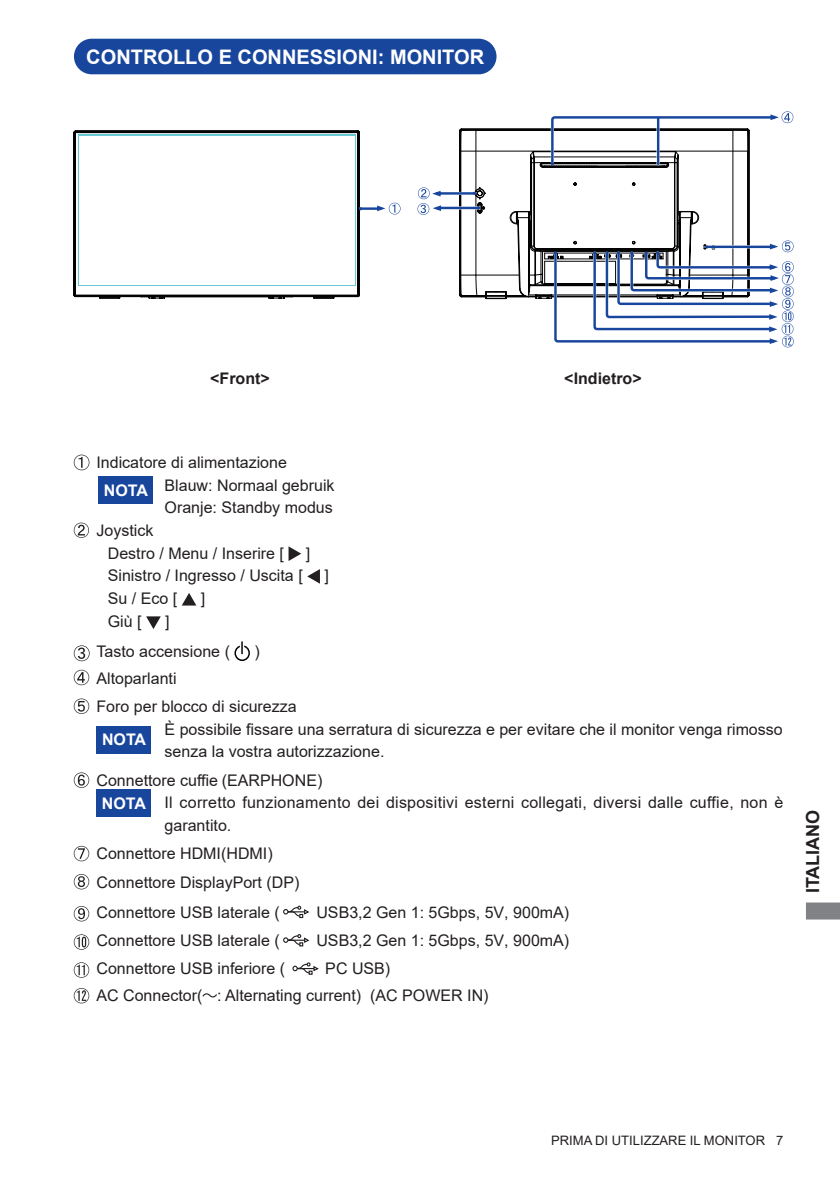
<style>
.page{position:relative;width:840px;height:1191px;background:#fff}
.page>*{position:absolute;margin:0;border:0;box-sizing:border-box;transform-origin:0 0}
.t1{font:700 20px "Arial";color:#fff}
.t2{font:700 18px "Arial";color:#231f20}
.t3{font:16px/22.6px "Arial";color:#231f20}
.t4{font:700 16px "Arial";color:#231f20}
.t5{font:700 16px "Arial";color:#fff}
.t6{font:13px "Arial";color:#231f20}
</style>
<div class="page">
<svg style="left:806px;top:902px;width:33px;height:17px"></svg>
<div style="left:75px;top:40px;width:420px;height:33px;background:#18469d;border-radius:17px"></div>
<div style="left:74px;top:39px;width:422px;height:35px;border:2px solid #18469d;border-radius:17px"></div>
<svg style="left:74px;top:131px;width:285px;height:167px"></svg>
<svg style="left:78px;top:135px;width:322px;height:151px"></svg>
<svg style="left:417px;top:111px;width:376px;height:236px"></svg>
<div style="left:96px;top:726px;width:55px;height:27px;background:#18469d"></div>
<div style="left:98px;top:476px;width:55px;height:28px;background:#18469d"></div>
<svg style="left:74px;top:454px;width:15px;height:16px"></svg>
<svg style="left:74px;top:522px;width:15px;height:16px"></svg>
<svg style="left:288px;top:546px;width:13px;height:15px"></svg>
<svg style="left:307px;top:569px;width:13px;height:14px"></svg>
<svg style="left:182px;top:593px;width:14px;height:12px"></svg>
<svg style="left:146px;top:616px;width:15px;height:13px"></svg>
<svg style="left:74px;top:645px;width:15px;height:16px"></svg>
<div style="left:234px;top:645px;width:16px;height:16px;border:1px solid #000;border-radius:50%"></div>
<hr style="left:240px;top:641px;width:4px;height:13px;background:#fff">
<svg style="left:241px;top:641px;width:2px;height:13px"></svg>
<svg style="left:74px;top:670px;width:15px;height:15px"></svg>
<svg style="left:74px;top:698px;width:15px;height:16px"></svg>
<svg style="left:74px;top:772px;width:15px;height:16px"></svg>
<svg style="left:74px;top:846px;width:15px;height:15px"></svg>
<svg style="left:74px;top:874px;width:15px;height:15px"></svg>
<svg style="left:74px;top:906px;width:15px;height:15px"></svg>
<svg style="left:283px;top:905px;width:27px;height:13px"></svg>
<svg style="left:74px;top:934px;width:15px;height:15px"></svg>
<svg style="left:283px;top:934px;width:27px;height:12px"></svg>
<svg style="left:74px;top:962px;width:15px;height:15px"></svg>
<svg style="left:292px;top:962px;width:27px;height:12px"></svg>
<svg style="left:74px;top:988px;width:15px;height:15px"></svg>
<svg style="left:202px;top:993px;width:15px;height:4px"></svg>
<div style="left:96px;top:789px;width:55px;height:28px;background:#18469d"></div>
<p class="t1" style="left:86px;top:43px;width:399px">CONTROLLO E CONNESSIONI: MONITOR</p>
<p class="t4" style="left:210px;top:367px;width:61px">&lt;Front&gt;</p>
<p class="t4" style="left:564px;top:367px;width:79px">&lt;Indietro&gt;</p>
<p class="t3" style="left:96px;top:451px;width:192px">Indicatore di alimentazione</p>
<p class="t3" style="left:164px;top:473px;width:171px">Blauw: Normaal gebruik</p>
<p class="t3" style="left:164px;top:496px;width:170px">Oranje: Standby modus</p>
<p class="t3" style="left:96px;top:519px;width:58px">Joystick</p>
<p class="t3" style="left:108px;top:542px;width:178px">Destro / Menu / Inserire [</p>
<p class="t3" style="left:305px;top:542px;width:6px">]</p>
<p class="t3" style="left:108px;top:564px;width:196px">Sinistro / Ingresso / Uscita [</p>
<p class="t3" style="left:324px;top:564px;width:6px">]</p>
<p class="t3" style="left:108px;top:587px;width:71px">Su / Eco [</p>
<p class="t3" style="left:201px;top:587px;width:6px">]</p>
<p class="t3" style="left:108px;top:610px;width:35px">Giù [</p>
<p class="t5" style="left:104px;top:479px;width:46px">NOTA</p>
<p class="t3" style="left:96px;top:606px;width:135px;line-height:30.2px;text-align:center">]<br>Tasto accensione (</p>
<p class="t3" style="left:254px;top:640px;width:7px">)</p>
<p class="t3" style="left:96px;top:664px;width:202px;line-height:28px">Altoparlanti<br>Foro per blocco di sicurezza</p>
<p class="t3" style="left:164px;top:717px;width:619px">È possibile fissare una serratura di sicurezza e per evitare che il monitor venga rimosso senza la vostra autorizzazione.</p>
<p class="t3" style="left:164px;top:768px;width:620px;text-indent:-68px">Connettore cuffie (EARPHONE)<br>Il corretto funzionamento dei dispositivi esterni collegati, diversi dalle cuffie, non è garantito.</p>
<p class="t3" style="left:96px;top:839px;width:204px;line-height:28.4px">Connettore HDMI(HDMI)<br>Connettore DisplayPort (DP)</p>
<p class="t3" style="left:96px;top:900px;width:185px">Connettore USB laterale (</p>
<p class="t3" style="left:316px;top:900px;width:254px">USB3,2 Gen 1: 5Gbps, 5V, 900mA)</p>
<p class="t3" style="left:96px;top:929px;width:185px">Connettore USB laterale (</p>
<p class="t3" style="left:316px;top:929px;width:254px">USB3,2 Gen 1: 5Gbps, 5V, 900mA)</p>
<p class="t3" style="left:96px;top:957px;width:190px">Connettore USB inferiore (</p>
<p class="t5" style="left:102px;top:728px;width:46px">NOTA</p>
<p class="t5" style="left:102px;top:792px;width:46px">NOTA</p>
<p class="t3" style="left:96px;top:955px;width:393px;line-height:26.8px;text-indent:229px">PC USB)<br>AC Connector( : Alternating current) (AC POWER IN)</p>
<p class="t2" style="left:799px;top:893px;width:85px;rotate:-90deg">ITALIANO</p>
<p class="t6" style="left:551px;top:1131px;width:233px">PRIMA DI UTILIZZARE IL MONITOR 7</p>
</div>
